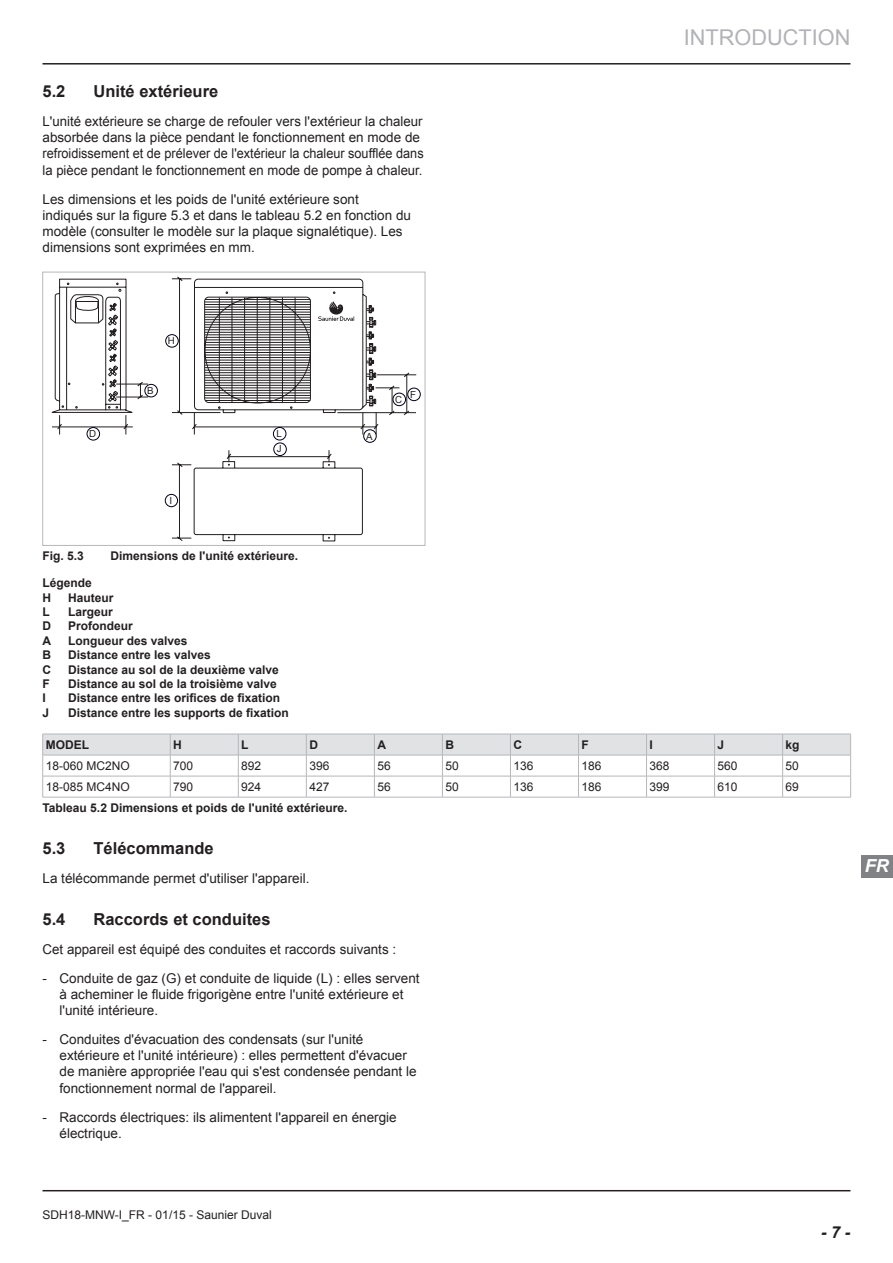
<style>
.page{position:relative;width:893px;height:1263px;background:#fff}
.page>*{position:absolute;margin:0;border:0;box-sizing:border-box;transform-origin:0 0}
.t1{font:21.75px "Arial";color:#b2b3b7}
.t2{font:italic 700 18px "Arial";color:#fff}
.title_2_sd{font:700 16.5px "Arial";color:#231f20}
.t3{font:italic 700 16.5px "Arial";color:#231f20}
.standard_sd{font:13.5px/16.2px "Arial";color:#231f20}
.l_dash_list_sd{font:13.5px/16.2px "Arial";color:#231f20}
.legend_sd{font:700 12px "Arial";color:#231f20}
.legend_last_line_sd{font:700 12px "Arial";color:#231f20}
.table_data_sd{font:12px "Arial";color:#231f20}
._06_Table_Data_V21{font:12px "Arial";color:#231f20}
.table_heading_sd{font:700 12px "Arial";color:#231f20}
.t4{font:9.75px "Arial";color:#231f20}
</style>
<div class="page">
<hr style="left:43px;top:63px;width:807px;height:2px;background:#231f20">
<hr style="left:43px;top:1190px;width:807px;height:1px;background:#231f20">
<div style="left:861px;top:855px;width:32px;height:23px;background:#808285"></div>
<svg style="left:170px;top:450px;width:193px;height:92px"></svg>
<svg style="left:51px;top:276px;width:366px;height:161px"></svg>
<div style="left:43px;top:272px;width:382px;height:274px;border:1px solid #b6b7bb"></div>
<svg style="left:42px;top:734px;width:809px;height:63px"></svg>
<hr style="left:43px;top:797px;width:127px;height:1px;background:#b6b7bb">
<hr style="left:170px;top:797px;width:68px;height:1px;background:#b6b7bb">
<hr style="left:238px;top:797px;width:68px;height:1px;background:#b6b7bb">
<hr style="left:306px;top:797px;width:68px;height:1px;background:#b6b7bb">
<hr style="left:374px;top:797px;width:68px;height:1px;background:#b6b7bb">
<hr style="left:442px;top:797px;width:68px;height:1px;background:#b6b7bb">
<hr style="left:510px;top:797px;width:68px;height:1px;background:#b6b7bb">
<hr style="left:578px;top:797px;width:68px;height:1px;background:#b6b7bb">
<hr style="left:646px;top:797px;width:69px;height:1px;background:#b6b7bb">
<hr style="left:715px;top:797px;width:68px;height:1px;background:#b6b7bb">
<hr style="left:783px;top:797px;width:68px;height:1px;background:#b6b7bb">
<div style="left:273px;top:427px;width:13px;height:13px;background:#fff;border-radius:50%"></div>
<div style="left:273px;top:427px;width:13px;height:13px;border:1px solid #000119;border-radius:50%"></div>
<div style="left:87px;top:427px;width:13px;height:13px;background:#fff;border-radius:50%"></div>
<div style="left:87px;top:427px;width:13px;height:13px;border:1px solid #000119;border-radius:50%"></div>
<div style="left:364px;top:430px;width:12px;height:12px;background:#fff;border-radius:50%"></div>
<div style="left:363px;top:429px;width:14px;height:14px;border:1px solid #000119;border-radius:50%"></div>
<div style="left:393px;top:393px;width:13px;height:13px;background:#fff;border-radius:50%"></div>
<div style="left:393px;top:393px;width:13px;height:13px;border:1px solid #000119;border-radius:50%"></div>
<div style="left:165px;top:494px;width:13px;height:13px;background:#fff;border-radius:50%"></div>
<div style="left:165px;top:494px;width:13px;height:13px;border:1px solid #000119;border-radius:50%"></div>
<div style="left:274px;top:443px;width:12px;height:12px;background:#fff;border-radius:50%"></div>
<div style="left:273px;top:443px;width:14px;height:13px;border:1px solid #000119;border-radius:50%"></div>
<div style="left:408px;top:388px;width:12px;height:13px;background:#fff;border-radius:50%"></div>
<div style="left:407px;top:388px;width:14px;height:13px;border:1px solid #000119;border-radius:50%"></div>
<svg style="left:144px;top:386px;width:18px;height:9px"></svg>
<div style="left:145px;top:384px;width:12px;height:13px;background:#fff;border-radius:50%"></div>
<div style="left:145px;top:384px;width:13px;height:13px;border:1px solid #000119;border-radius:50%"></div>
<svg style="left:164px;top:335px;width:4px;height:11px"></svg>
<div style="left:166px;top:335px;width:12px;height:12px;background:#fff;border-radius:50%"></div>
<div style="left:165px;top:334px;width:14px;height:13px;border:1px solid #000119;border-radius:50%"></div>
<p class="title_2_sd" style="left:43px;top:80px;width:24px">5.2</p>
<p class="title_2_sd" style="left:94px;top:80px;width:126px">Unité extérieure</p>
<p class="standard_sd" style="left:43px;top:113px;width:383px">L'unité extérieure se charge de refouler vers l'extérieur la chaleur absorbée dans la pièce pendant le fonctionnement en mode de refroidissement et de prélever de l'extérieur la chaleur soufflée dans la pièce pendant le fonctionnement en mode de pompe à chaleur.</p>
<p class="standard_sd" style="left:43px;top:191px;width:370px">Les dimensions et les poids de l'unité extérieure sont indiqués sur la figure 5.3 et dans le tableau 5.2 en fonction du modèle (consulter le modèle sur la plaque signalétique). Les dimensions sont exprimées en mm.</p>
<h1 class="t1" style="left:684px;top:23px;width:168px">INTRODUCTION</h1>
<p class="t4" style="left:168px;top:335px;width:9px">H</p>
<p class="t4" style="left:147px;top:384px;width:8px">B</p>
<p class="t4" style="left:89px;top:428px;width:9px">D</p>
<p class="t4" style="left:276px;top:427px;width:7px">L</p>
<p class="t4" style="left:366px;top:430px;width:8px">A</p>
<p class="t4" style="left:169px;top:494px;width:4px">I</p>
<p class="t4" style="left:277px;top:442px;width:6px">J</p>
<p class="t4" style="left:395px;top:393px;width:8px">C</p>
<p class="t4" style="left:410px;top:388px;width:7px">F</p>
<p class="legend_last_line_sd" style="left:43px;top:548px;width:43px">Fig. 5.3</p>
<p class="legend_last_line_sd" style="left:111px;top:548px;width:189px">Dimensions de l'unité extérieure.</p>
<p class="legend_sd" style="left:43px;top:575px;width:51px">Légende</p>
<p class="legend_sd" style="left:43px;top:589px;width:10px">H</p>
<p class="legend_sd" style="left:68px;top:589px;width:47px">Hauteur</p>
<p class="legend_sd" style="left:43px;top:604px;width:9px">L</p>
<p class="legend_sd" style="left:68px;top:604px;width:46px">Largeur</p>
<p class="legend_sd" style="left:43px;top:618px;width:10px">D</p>
<p class="legend_sd" style="left:68px;top:618px;width:66px">Profondeur</p>
<p class="legend_sd" style="left:43px;top:632px;width:10px">A</p>
<p class="legend_sd" style="left:68px;top:632px;width:121px">Longueur des valves</p>
<p class="legend_sd" style="left:43px;top:647px;width:10px">B</p>
<p class="legend_sd" style="left:68px;top:647px;width:144px">Distance entre les valves</p>
<p class="legend_sd" style="left:43px;top:661px;width:10px">C</p>
<p class="legend_sd" style="left:68px;top:661px;width:212px">Distance au sol de la deuxième valve</p>
<p class="legend_sd" style="left:43px;top:676px;width:9px">F</p>
<p class="legend_sd" style="left:68px;top:676px;width:210px">Distance au sol de la troisième valve</p>
<p class="legend_sd" style="left:43px;top:690px;width:5px">I</p>
<p class="legend_sd" style="left:68px;top:690px;width:214px">Distance entre les orifices de fixation</p>
<p class="legend_last_line_sd" style="left:43px;top:704px;width:8px">J</p>
<p class="legend_last_line_sd" style="left:68px;top:704px;width:222px">Distance entre les supports de fixation</p>
<p class="table_heading_sd" style="left:46px;top:737px;width:45px">MODEL</p>
<p class="table_heading_sd" style="left:173px;top:737px;width:10px">H</p>
<p class="table_heading_sd" style="left:241px;top:737px;width:9px">L</p>
<p class="table_heading_sd" style="left:309px;top:737px;width:10px">D</p>
<p class="table_heading_sd" style="left:377px;top:737px;width:10px">A</p>
<p class="table_heading_sd" style="left:445px;top:737px;width:10px">B</p>
<p class="table_heading_sd" style="left:513px;top:737px;width:10px">C</p>
<p class="table_heading_sd" style="left:581px;top:737px;width:9px">F</p>
<p class="table_heading_sd" style="left:649px;top:737px;width:5px">I</p>
<p class="table_heading_sd" style="left:717px;top:737px;width:8px">J</p>
<p class="table_heading_sd" style="left:786px;top:737px;width:16px">kg</p>
<p class="table_data_sd" style="left:46px;top:758px;width:86px">18-060 MC2NO</p>
<p class="_06_Table_Data_V21" style="left:173px;top:758px;width:22px">700</p>
<p class="_06_Table_Data_V21" style="left:241px;top:758px;width:22px">892</p>
<p class="_06_Table_Data_V21" style="left:309px;top:758px;width:22px">396</p>
<p class="table_data_sd" style="left:377px;top:758px;width:15px">56</p>
<p class="table_data_sd" style="left:445px;top:758px;width:15px">50</p>
<p class="table_data_sd" style="left:513px;top:758px;width:22px">136</p>
<p class="table_data_sd" style="left:581px;top:758px;width:22px">186</p>
<p class="table_data_sd" style="left:649px;top:758px;width:22px">368</p>
<p class="table_data_sd" style="left:717px;top:758px;width:22px">560</p>
<p class="table_data_sd" style="left:786px;top:758px;width:15px">50</p>
<p class="table_data_sd" style="left:46px;top:779px;width:86px">18-085 MC4NO</p>
<p class="_06_Table_Data_V21" style="left:173px;top:779px;width:22px">790</p>
<p class="_06_Table_Data_V21" style="left:241px;top:779px;width:22px">924</p>
<p class="_06_Table_Data_V21" style="left:309px;top:779px;width:22px">427</p>
<p class="table_data_sd" style="left:377px;top:779px;width:15px">56</p>
<p class="table_data_sd" style="left:445px;top:779px;width:15px">50</p>
<p class="table_data_sd" style="left:513px;top:779px;width:22px">136</p>
<p class="table_data_sd" style="left:581px;top:779px;width:22px">186</p>
<p class="table_data_sd" style="left:649px;top:779px;width:22px">399</p>
<p class="table_data_sd" style="left:717px;top:779px;width:22px">610</p>
<p class="table_data_sd" style="left:786px;top:779px;width:15px">69</p>
<p class="legend_last_line_sd" style="left:43px;top:799px;width:306px">Tableau 5.2 Dimensions et poids de l'unité extérieure.</p>
<p class="title_2_sd" style="left:43px;top:837px;width:24px">5.3</p>
<p class="title_2_sd" style="left:94px;top:837px;width:122px">Télécommande</p>
<p class="standard_sd" style="left:43px;top:870px;width:269px">La télécommande permet d'utiliser l'appareil.</p>
<p class="title_2_sd" style="left:43px;top:908px;width:24px">5.4</p>
<p class="title_2_sd" style="left:94px;top:908px;width:178px">Raccords et conduites</p>
<p class="standard_sd" style="left:43px;top:941px;width:355px">Cet appareil est équipé des conduites et raccords suivants :</p>
<p class="l_dash_list_sd" style="left:60px;top:970px;width:362px;text-indent:-17px">- Conduite de gaz (G) et conduite de liquide (L) : elles servent à acheminer le fluide frigorigène entre l'unité extérieure et l'unité intérieure.</p>
<p class="l_dash_list_sd" style="left:60px;top:1031px;width:359px;text-indent:-17px">- Conduites d'évacuation des condensats (sur l'unité extérieure et l'unité intérieure) : elles permettent d'évacuer de manière appropriée l'eau qui s'est condensée pendant le fonctionnement normal de l'appareil.</p>
<p class="l_dash_list_sd" style="left:60px;top:1109px;width:339px;text-indent:-17px">- Raccords électriques: ils alimentent l'appareil en énergie électrique.</p>
<h2 class="t2" style="left:865px;top:853px;width:25px">FR</h2>
<p class="table_data_sd" style="left:43px;top:1206px;width:231px">SDH18-MNW-I_FR - 01/15 - Saunier Duval</p>
<p class="t3" style="left:821px;top:1221px;width:31px">- 7 -</p>
</div>
